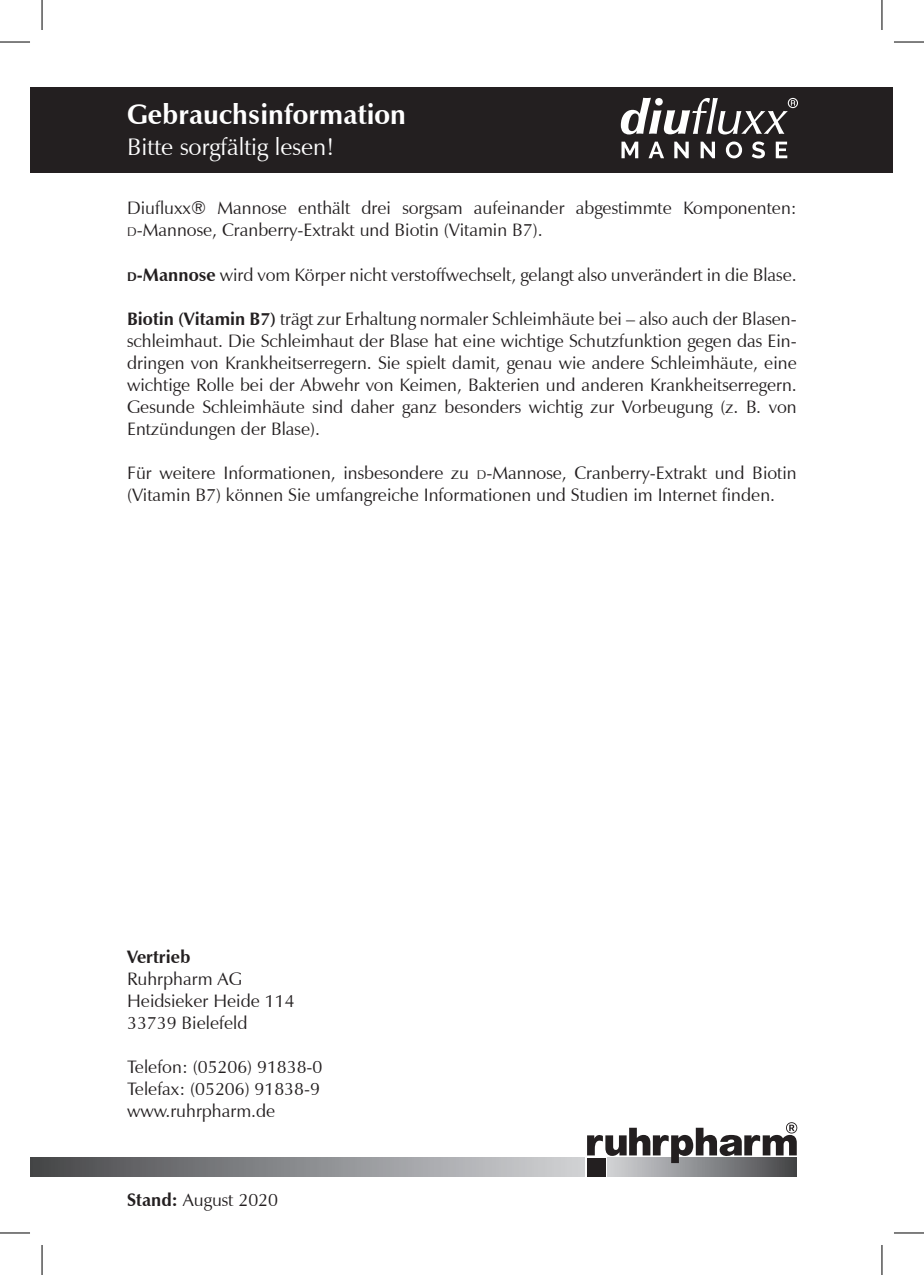
<style>
.page{position:relative;width:924px;height:1275px;background:#fff}
.page>*{position:absolute;margin:0;border:0;box-sizing:border-box;transform-origin:0 0}
.t1{font:700 28px "Zapf Humanist 601 BT";color:#fff}
.t2{font:24px "Zapf Humanist 601 BT";color:#fff}
.t3{font:18px/22px "Zapf Humanist 601 BT";color:#231f20}
.t4{font:700 18px "Zapf Humanist 601 BT";color:#231f20}
.s1{font-size:12.6px}
.s2{font-weight:700;font-size:12.6px}
.s3{font-weight:700}
</style>
<div class="page">
<div style="left:31px;top:87px;width:861px;height:85px;background:#231f20"></div>
<svg style="left:620px;top:98px;width:177px;height:36px"></svg>
<svg style="left:621px;top:142px;width:17px;height:16px"></svg>
<svg style="left:648px;top:142px;width:15px;height:16px"></svg>
<svg style="left:674px;top:142px;width:14px;height:16px"></svg>
<svg style="left:700px;top:142px;width:14px;height:16px"></svg>
<svg style="left:725px;top:141px;width:16px;height:17px"></svg>
<svg style="left:751px;top:141px;width:13px;height:17px"></svg>
<svg style="left:775px;top:142px;width:12px;height:16px"></svg>
<div style="left:607px;top:1158px;width:189px;height:18px;background:linear-gradient(to right,#d3d4d8,#454648)"></div>
<div style="left:31px;top:1158px;width:553px;height:18px;background:linear-gradient(to right,#47484a,#d2d3d6)"></div>
<div style="left:586px;top:1158px;width:19px;height:18px;background:#231f20"></div>
<svg style="left:586px;top:1122px;width:210px;height:41px"></svg>
<hr style="left:0;top:42px;width:30px;height:1px;background:#000">
<hr style="left:893px;top:42px;width:30px;height:1px;background:#000">
<hr style="left:0;top:1232px;width:30px;height:1px;background:#000">
<hr style="left:893px;top:1232px;width:30px;height:1px;background:#000">
<hr style="left:42px;top:0;width:1px;height:30px;background:#000">
<hr style="left:42px;top:1245px;width:1px;height:30px;background:#000">
<hr style="left:881px;top:0;width:1px;height:30px;background:#000">
<hr style="left:881px;top:1245px;width:1px;height:30px;background:#000">
<h1 class="t1" style="left:127px;top:97px;width:280px">Gebrauchsinformation</h1>
<h2 class="t2" style="left:127px;top:132px;width:208px">Bitte sorgfältig lesen!</h2>
<p class="t3" style="left:127px;top:197px;width:670px">Diufluxx® Mannose enthält drei sorgsam aufeinander abgestimmte Komponenten: <span class="s1">d</span>-Mannose, Cranberry-Extrakt und Biotin (Vitamin B7).</p>
<p class="t3" style="left:127px;top:263px;width:670px"><span class="s2">d</span><span class="s3">-Mannose</span> wird vom Körper nicht verstoffwechselt, gelangt also unverändert in die Blase.</p>
<p class="t3" style="left:127px;top:307px;width:671px;text-align:justify"><span class="s3">Biotin (Vitamin B7)</span> trägt zur Erhaltung normaler Schleimhäute bei – also auch der Blasen&shy;schleimhaut. Die Schleimhaut der Blase hat eine wichtige Schutzfunktion gegen das Ein&shy;dringen von Krankheitserregern. Sie spielt damit, genau wie andere Schleimhäute, eine wichtige Rolle bei der Abwehr von Keimen, Bakterien und anderen Krankheitserregern.<br>Gesunde Schleimhäute sind daher ganz besonders wichtig zur Vorbeugung (z. B. von Entzündungen der Blase).</p>
<p class="t3" style="left:127px;top:461px;width:670px">Für weitere Informationen, insbesondere zu <span class="s1">d</span>-Mannose, Cranberry-Extrakt und Biotin (Vitamin B7) können Sie umfangreiche Informationen und Studien im Internet finden.</p>
<p class="t4" style="left:127px;top:945px;width:65px">Vertrieb</p>
<p class="t3" style="left:127px;top:967px;width:169px">Ruhrpharm AG<br>Heidsieker Heide 114<br>33739 Bielefeld</p>
<p class="t3" style="left:127px;top:1055px;width:197px">Telefon: (05206) 91838-0<br>Telefax: (05206) 91838-9 www.ruhrpharm.de</p>
<p class="t3" style="left:127px;top:1188px;width:152px"><span class="s3">Stand:</span> August 2020</p>
</div>
